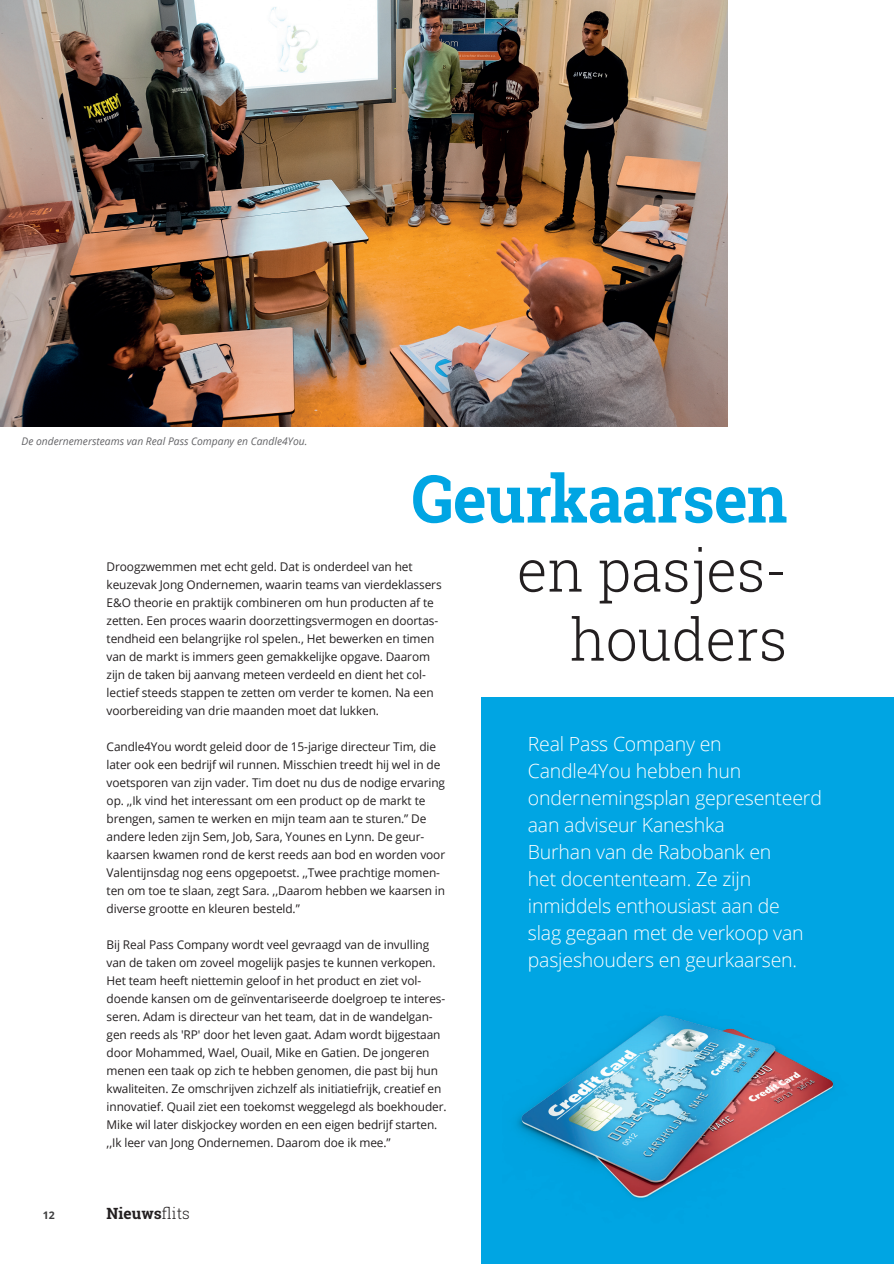
<style>
.page{position:relative;width:894px;height:1264px;background:#fff}
.page>*{position:absolute;margin:0;border:0;box-sizing:border-box;transform-origin:0 0}
.t1{font:700 66px "Roboto Slab";letter-spacing:-.01em;color:#00a5e3;scale:.96 1}
.t2{font:300 58.5px "Roboto Slab";color:#231f20}
.t3{font:300 19.5px/27px "Open Sans";letter-spacing:-.01em;color:#fff}
.t4{font:700 15.45px "Roboto Slab";color:#231f20}
.t5{font:12px/18px "Open Sans";letter-spacing:-.01em;color:#231f20}
.t6{font:italic 10.5px "Open Sans";color:#636366}
.t7{font:700 10.5px "Open Sans";color:#3e3e3f}
.s1{font-weight:300}
</style>
<div class="page">
<div style="left:481px;top:696px;width:412px;height:567px;background:#00a5e3"></div>
<img style="left:0;top:0;width:727px;height:426px">
<img style="left:516px;top:1015px;width:318px;height:184px">
<p class="t6" style="left:22px;top:434px;width:287px">De ondernemersteams van Real Pass Company en Candle4You.</p>
<p class="t1" style="left:411px;top:453px;width:393px">Geurkaarsen</p>
<p class="t2" style="left:517px;top:530px;width:272px">en pasjes-</p>
<p class="t2" style="left:570px;top:599px;width:219px">houders</p>
<p class="t5" style="left:107px;top:557px;width:336px">Droogzwemmen met echt geld. Dat is onderdeel van het keuzevak Jong Ondernemen, waarin teams van vierdeklassers E&amp;O theorie en praktijk combineren om hun producten af te zetten. Een proces waarin doorzettingsvermogen en doortas&shy;tendheid een belangrijke rol spelen., Het bewerken en timen van de markt is immers geen gemakkelijke opgave. Daarom zijn de taken bij aanvang meteen verdeeld en dient het col&shy;lectief steeds stappen te zetten om verder te komen. Na een voorbereiding van drie maanden moet dat lukken.</p>
<p class="t5" style="left:107px;top:737px;width:340px">Candle4You wordt geleid door de 15-jarige directeur Tim, die later ook een bedrijf wil runnen. Misschien treedt hij wel in de voetsporen van zijn vader. Tim doet nu dus de nodige ervaring op. ,,Ik vind het interessant om een product op de markt te brengen, samen te werken en mijn team aan te sturen.” De andere leden zijn Sem, Job, Sara, Younes en Lynn. De geur&shy;kaarsen kwamen rond de kerst reeds aan bod en worden voor Valentijnsdag nog eens opgepoetst. ,,Twee prachtige momen&shy;ten om toe te slaan, zegt Sara. ,,Daarom hebben we kaarsen in diverse grootte en kleuren besteld.”</p>
<p class="t5" style="left:107px;top:935px;width:341px">Bij Real Pass Company wordt veel gevraagd van de invulling van de taken om zoveel mogelijk pasjes te kunnen verkopen.<br>Het team heeft niettemin geloof in het product en ziet vol&shy;doende kansen om de geïnventariseerde doelgroep te interes&shy;seren. Adam is directeur van het team, dat in de wandelgan&shy;gen reeds als 'RP' door het leven gaat. Adam wordt bijgestaan door Mohammed, Wael, Ouail, Mike en Gatien. De jongeren menen een taak op zich te hebben genomen, die past bij hun kwaliteiten. Ze omschrijven zichzelf als initiatiefrijk, creatief en innovatief. Quail ziet een toekomst weggelegd als boekhouder.<br>Mike wil later diskjockey worden en een eigen bedrijf starten. ,,Ik leer van Jong Ondernemen. Daarom doe ik mee.”</p>
<p class="t3" style="left:527px;top:729px;width:295px">Real Pass Company en<br>Candle4You hebben hun ondernemingsplan gepresenteerd aan adviseur Kaneshka<br>Burhan van de Rabobank en<br>het docententeam. Ze zijn inmiddels enthousiast aan de<br>slag gegaan met de verkoop van pasjeshouders en geurkaarsen.</p>
<p class="t7" style="left:43px;top:1207px;width:13px">12</p>
<p class="t4" style="left:107px;top:1202px;width:85px">Nieuws<span class="s1">flits</span></p>
</div>
